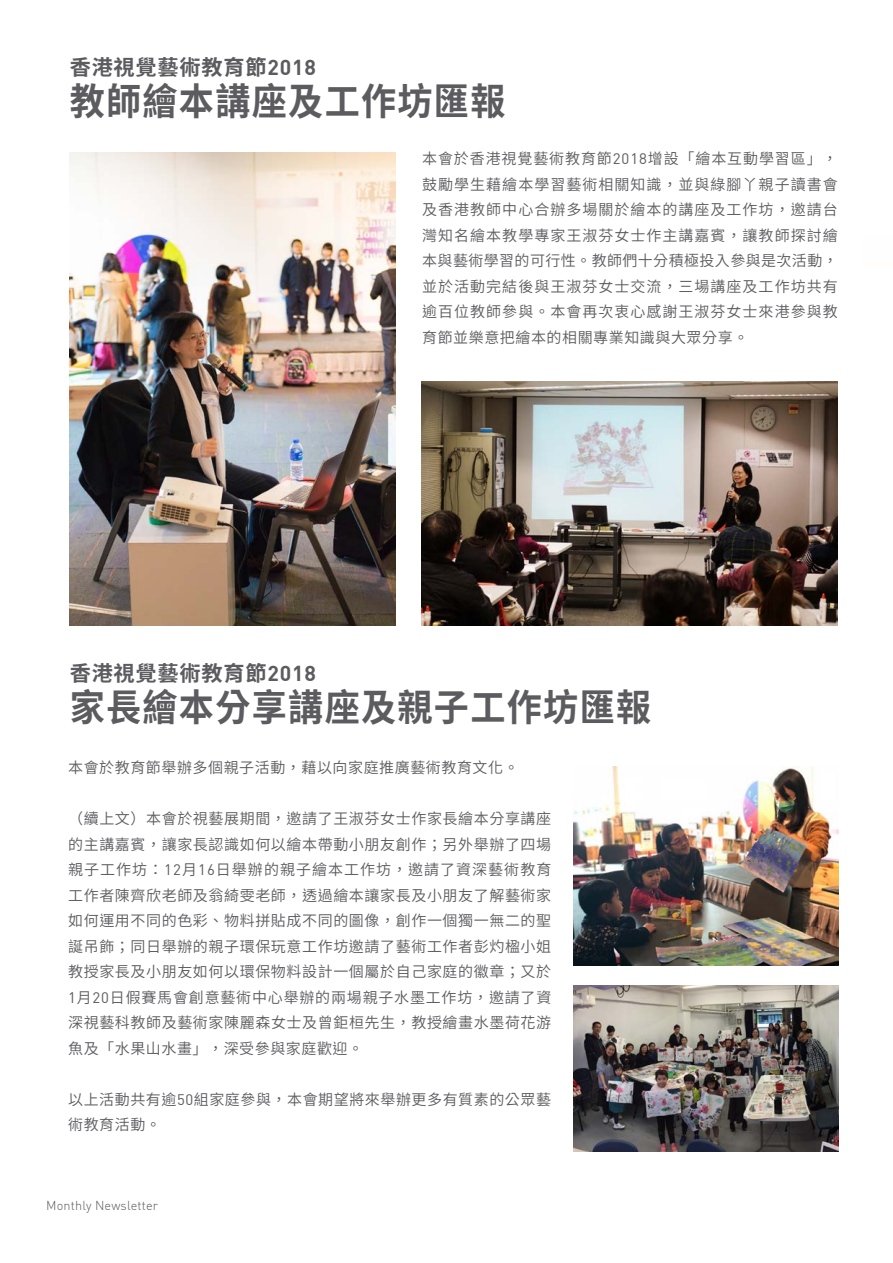
<style>
.page{position:relative;width:893px;height:1263px;background:#fff}
.page>*{position:absolute;margin:0;border:0;box-sizing:border-box;transform-origin:0 0}
.t1{font:700 37.5px "Noto Sans CJ Ktc";letter-spacing:.035em;color:#5c5b5f;scale:.94 1}
.t2{font:700 21.15px "Noto Sans CJ Ktc";letter-spacing:.035em;color:#5c5b5f}
.t3{font:600 15px/25.5px "Noto Sans CJ Ktc";letter-spacing:.035em;color:#5c5b5f;text-align:justify}
.t4{font:300 12.75px "DIN";letter-spacing:.01em;color:#5c5b5f}
.s1{font-family:"DIN Bold";font-weight:400}
.s2{font-family:"DIN";font-weight:400}
</style>
<div class="page">
<img style="left:70px;top:152px;width:326px;height:474px">
<img style="left:421px;top:381px;width:417px;height:245px">
<img style="left:573px;top:766px;width:266px;height:199px">
<img style="left:573px;top:985px;width:266px;height:167px">
<h2 class="t2" style="left:70px;top:55px;width:248px">香港視覺藝術教育節<span class="s1">2018</span></h2>
<h1 class="t1" style="left:70px;top:80px;width:465px">教師繪本講座及工作坊匯報</h1>
<p class="t3" style="left:422px;top:146px;width:417px">本會於香港視覺藝術教育節<span class="s2">2018</span>增設「繪本互動學習區」，鼓勵學生藉繪本學習藝術相關知識，並與綠腳丫親子讀書會及香港教師中心合辦多場關於繪本的講座及工作坊，邀請台灣知名繪本教學專家王淑芬女士作主講嘉賓，讓教師探討繪本與藝術學習的可行性。教師們十分積極投入參與是次活動，並於活動完結後與王淑芬女士交流，三場講座及工作坊共有逾百位教師參與。本會再次衷心感謝王淑芬女士來港參與教育節並樂意把繪本的相關專業知識與大眾分享。</p>
<h2 class="t2" style="left:70px;top:661px;width:248px">香港視覺藝術教育節<span class="s1">2018</span></h2>
<h1 class="t1" style="left:70px;top:686px;width:620px">家長繪本分享講座及親子工作坊匯報</h1>
<p class="t3" style="left:68px;top:755px;width:452px">本會於教育節舉辦多個親子活動，藉以向家庭推廣藝術教育文化。</p>
<p class="t3" style="left:68px;top:806px;width:485px">（續上文）本會於視藝展期間，邀請了王淑芬女士作家長繪本分享講座的主講嘉賓，讓家長認識如何以繪本帶動小朋友創作；另外舉辦了四場親子工作坊：<span class="s2">12</span>月<span class="s2">16</span>日舉辦的親子繪本工作坊，邀請了資深藝術教育工作者陳齊欣老師及翁綺雯老師，透過繪本讓家長及小朋友了解藝術家如何運用不同的色彩、物料拼貼成不同的圖像，創作一個獨一無二的聖誕吊飾；同日舉辦的親子環保玩意工作坊邀請了藝術工作者彭灼楹小姐教授家長及小朋友如何以環保物料設計一個屬於自己家庭的徽章；又於<span class="s2">1</span>月<span class="s2">20</span>日假賽馬會創意藝術中心舉辦的兩場親子水墨工作坊，邀請了資深視藝科教師及藝術家陳麗森女士及曾鉅桓先生，教授繪畫水墨荷花游魚及「水果山水畫」，深受參與家庭歡迎。</p>
<p class="t3" style="left:68px;top:1087px;width:484px">以上活動共有逾<span class="s2">50</span>組家庭參與，本會期望將來舉辦更多有質素的公眾藝術教育活動。</p>
<p class="t4" style="left:46px;top:1198px;width:113px">Monthly Newsletter</p>
</div>
